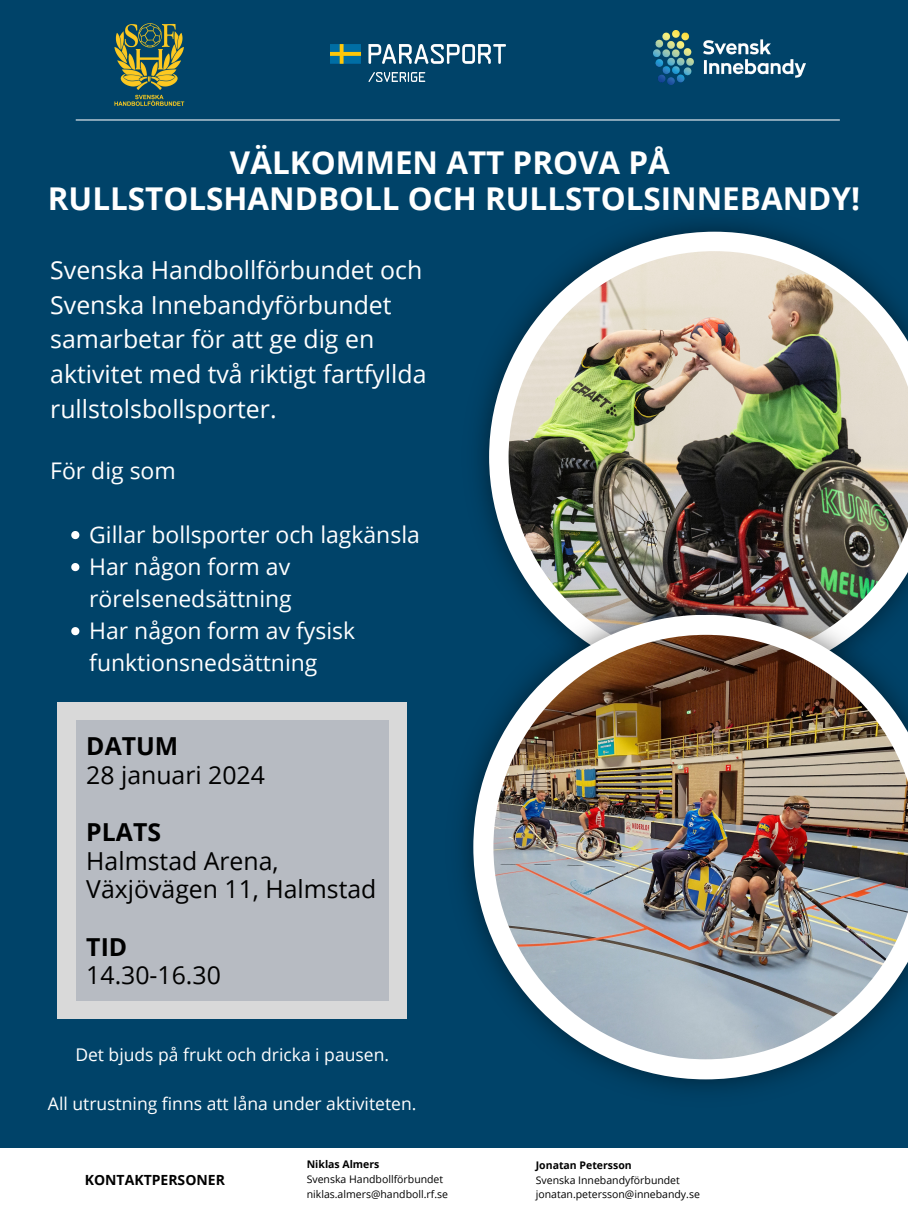
<style>
.page{position:relative;width:908px;height:1210px;background:#fff}
.page>*{position:absolute;margin:0;border:0;box-sizing:border-box;transform-origin:0 0}
.t1{font:700 31.39px "Open Sans";color:#fff}
.t2{font:24.85px/34.6px "Open Sans";color:#fff}
.t3{font:24.78px "Open Sans";color:#000}
.t4{font:700 24.78px "Open Sans";color:#000}
.t5{font:22.92px/32px "Open Sans";color:#fff}
.t6{font:17.5px "Open Sans";color:#fff}
.t7{font:700 14px "Open Sans";color:#000}
.t8{font:10.5px "Open Sans";color:#000}
.t9{font:700 10.5px "Open Sans";color:#000}
.s1{color:#fff}
</style>
<div class="page">
<div style="left:0;top:0;width:907px;height:561px;background:#004369"></div>
<div style="left:0;top:536px;width:907px;height:673px;background:#004369"></div>
<img style="left:479px;top:222px;width:302px;height:301px">
<svg style="left:489px;top:232px;width:338px;height:335px"></svg>
<img style="left:508px;top:251px;width:399px;height:316px">
<img style="left:463px;top:567px;width:444px;height:523px">
<svg style="left:473px;top:615px;width:434px;height:464px"></svg>
<img style="left:493px;top:635px;width:414px;height:424px">
<div style="left:0;top:1148px;width:907px;height:62px;background:#fff"></div>
<img style="left:653px;top:30px;width:152px;height:54px">
<img style="left:114px;top:23px;width:71px;height:83px">
<img style="left:331px;top:45px;width:174px;height:37px">
<div style="left:57px;top:702px;width:349px;height:316px;background:#d9d9d9"></div>
<div style="left:76px;top:720px;width:312px;height:280px;background:#b7bbc2"></div>
<hr style="left:76px;top:119px;width:763px;height:1px;background:#fff">
<svg style="left:71px;top:531px;width:8px;height:8px"></svg>
<svg style="left:71px;top:563px;width:8px;height:8px"></svg>
<svg style="left:71px;top:627px;width:8px;height:8px"></svg>
<p class="t1" style="left:230px;top:141px;width:441px">VÄLKOMMEN ATT PROVA PÅ</p>
<p class="t1" style="left:48px;top:177px;width:813px">RULLSTOLSHANDBOLL OCH RULLSTOLSINNEBANDY!</p>
<p class="t2" style="left:50px;top:252px;width:377px">Svenska Handbollförbundet och<br>Svenska Innebandyförbundet samarbetar för att ge dig en aktivitet med två riktigt fartfyllda rullstolsbollsporter.</p>
<p class="t5" style="left:50px;top:454px;width:127px">För dig som</p>
<p class="t5" style="left:89px;top:518px;width:332px">Gillar bollsporter och lagkänsla</p>
<p class="t5" style="left:89px;top:550px;width:204px">Har någon form av rörelsenedsättning</p>
<p class="t5" style="left:89px;top:614px;width:267px">Har någon form av fysisk funktionsnedsättning</p>
<p class="t4" style="left:86px;top:729px;width:93px">DATUM</p>
<p class="t3" style="left:86px;top:757px;width:180px">28 januari 2024</p>
<p class="t4" style="left:86px;top:814px;width:76px">PLATS</p>
<p class="t3" style="left:86px;top:843px;width:194px">Halmstad Arena,</p>
<p class="t3" style="left:86px;top:872px;width:291px">Växjövägen 11, Halmstad</p>
<p class="t4" style="left:86px;top:929px;width:42px">TID</p>
<p class="t3" style="left:86px;top:957px;width:136px">14.30-16.30</p>
<p class="t6" style="left:75px;top:1042px;width:315px">Det bjuds på frukt och dricka i pausen.</p>
<p class="t6" style="left:48px;top:1091px;width:370px">All utrustning finns att låna under aktiviteten.</p>
<p class="t7" style="left:85px;top:1170px;width:141px">KONTAKTPERSONER</p>
<p class="t9" style="left:306px;top:1157px;width:74px">Niklas Almers</p>
<p class="t8" style="left:306px;top:1172px;width:138px">Svenska Handbollförbundet</p>
<p class="t8" style="left:306px;top:1186px;width:149px">niklas.almers@handboll.rf.se<span class="s1">S</span></p>
<p class="t9" style="left:535px;top:1157px;width:97px">Jonatan Petersson</p>
<p class="t8" style="left:535px;top:1172px;width:145px">Svenska Innebandyförbundet</p>
<p class="t8" style="left:535px;top:1187px;width:171px">jonatan.petersson@innebandy.se<span class="s1">S</span></p>
</div>
